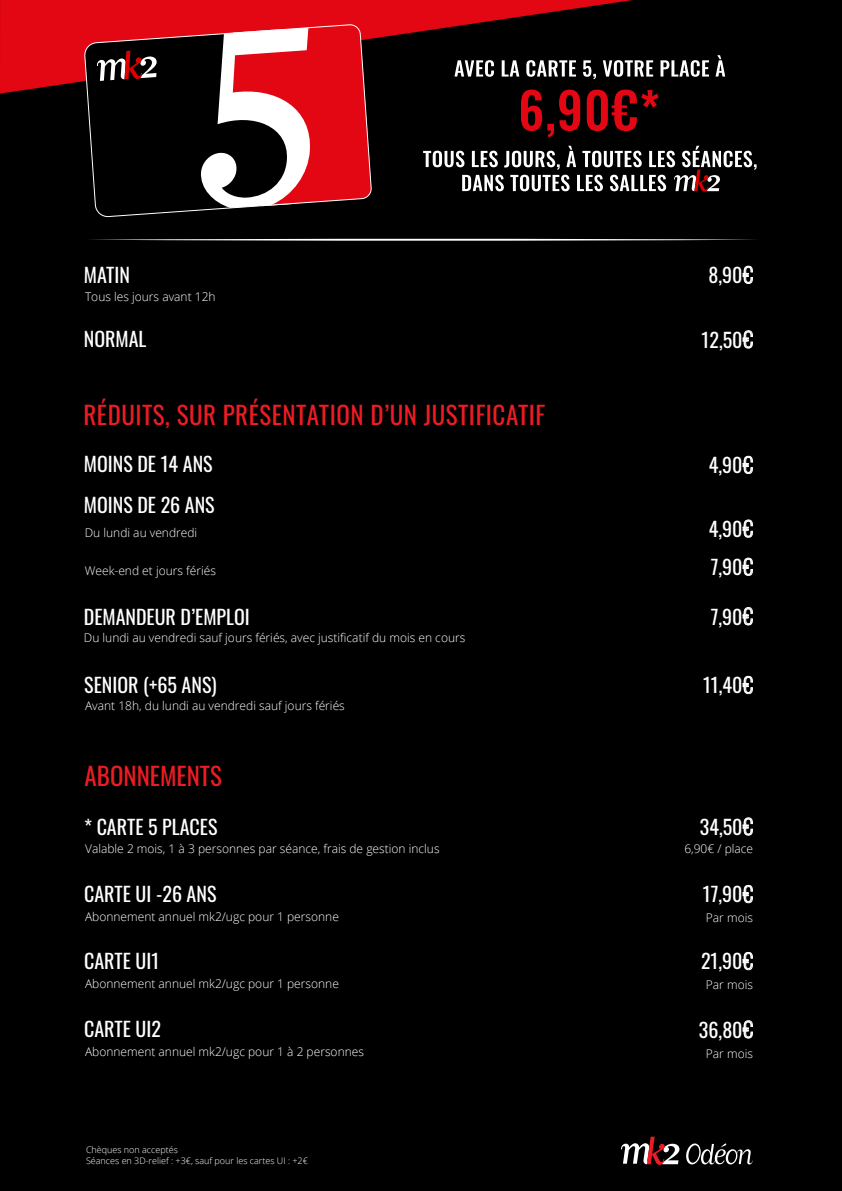
<style>
.page{position:relative;width:842px;height:1191px;background:#000}
.page>*{position:absolute;margin:0;border:0;box-sizing:border-box;transform-origin:0 0}
.t1{font:25px "Oswald";letter-spacing:.02em;color:#ed1c24}
.t2{font:25px "Oswald";color:#ed1c24}
.t3{font:20px/38.2px "Oswald";color:#fff}
.t4{font:300 12px "Open Sans";color:#fff}
.t5{font:300 9px/11px "Open Sans";color:#fff}
.s1{font-weight:300}
</style>
<div class="page">
<svg style="left:0;top:0;width:633px;height:94px;fill:#e30613"></svg>
<svg style="left:742px;top:266px;width:11px;height:18px"></svg>
<svg style="left:742px;top:607px;width:11px;height:18px"></svg>
<svg style="left:742px;top:456px;width:11px;height:18px"></svg>
<svg style="left:742px;top:519px;width:11px;height:19px"></svg>
<svg style="left:742px;top:557px;width:11px;height:19px"></svg>
<svg style="left:742px;top:817px;width:11px;height:18px"></svg>
<svg style="left:742px;top:885px;width:11px;height:18px"></svg>
<svg style="left:742px;top:952px;width:11px;height:18px"></svg>
<svg style="left:742px;top:1020px;width:11px;height:18px"></svg>
<svg style="left:84px;top:24px;width:288px;height:193px"></svg>
<svg style="left:521px;top:90px;width:59px;height:47px"></svg>
<svg style="left:587px;top:90px;width:72px;height:41px"></svg>
<svg style="left:454px;top:60px;width:40px;height:17px"></svg>
<svg style="left:502px;top:60px;width:17px;height:17px"></svg>
<svg style="left:526px;top:60px;width:50px;height:17px"></svg>
<svg style="left:583px;top:60px;width:13px;height:19px"></svg>
<svg style="left:603px;top:60px;width:50px;height:17px"></svg>
<svg style="left:660px;top:60px;width:49px;height:17px"></svg>
<svg style="left:716px;top:55px;width:9px;height:22px"></svg>
<svg style="left:423px;top:146px;width:334px;height:46px"></svg>
<svg style="left:90px;top:238px;width:666px;height:3px"></svg>
<svg style="left:742px;top:330px;width:11px;height:18px"></svg>
<svg style="left:742px;top:676px;width:11px;height:18px"></svg>
<svg style="left:686px;top:1143px;width:66px;height:21px"></svg>
<svg style="left:621px;top:1136px;width:59px;height:29px"></svg>
<h2 class="t3" style="left:84px;top:254px;width:48px">MATIN</h2>
<p class="t4" style="left:85px;top:289px;width:132px">Tous les jours avant 12h</p>
<h2 class="t3" style="left:84px;top:318px;width:64px">NORMAL</h2>
<h1 class="t1" style="left:84px;top:392px;width:463px">RÉDUITS, SUR PRÉSENTATION D’UN JUSTIFICATIF</h1>
<h2 class="t3" style="left:708px;top:254px;width:46px">8,90<span class="s1">€</span></h2>
<h2 class="t3" style="left:702px;top:318px;width:53px">12,50<span class="s1">€</span></h2>
<h2 class="t3" style="left:84px;top:443px;width:130px">MOINS DE 14 ANS</h2>
<h2 class="t3" style="left:709px;top:444px;width:46px">4,90<span class="s1">€</span></h2>
<h2 class="t3" style="left:84px;top:484px;width:132px">MOINS DE 26 ANS</h2>
<p class="t4" style="left:85px;top:524px;width:114px">Du lundi au vendredi</p>
<p class="t4" style="left:85px;top:562px;width:133px">Week-end et jours fériés</p>
<h2 class="t3" style="left:709px;top:508px;width:46px">4,90<span class="s1">€<br></span>7,90<span class="s1">€</span></h2>
<h2 class="t3" style="left:84px;top:595px;width:167px">DEMANDEUR D’EMPLOI</h2>
<h2 class="t3" style="left:711px;top:595px;width:44px">7,90<span class="s1">€</span></h2>
<p class="t4" style="left:84px;top:629px;width:383px">Du lundi au vendredi sauf jours fériés, avec justificatif du mois en cours</p>
<h2 class="t3" style="left:84px;top:663px;width:134px">SENIOR (+65 ANS)</h2>
<p class="t4" style="left:85px;top:698px;width:261px">Avant 18h, du lundi au vendredi sauf jours fériés</p>
<h1 class="t2" style="left:85px;top:753px;width:139px">ABONNEMENTS</h1>
<h2 class="t3" style="left:84px;top:805px;width:135px">* CARTE 5 PLACES</h2>
<p class="t4" style="left:85px;top:840px;width:356px">Valable 2 mois, 1 à 3 personnes par séance, frais de gestion inclus</p>
<h2 class="t3" style="left:84px;top:873px;width:134px">CARTE UI -26 ANS</h2>
<h2 class="t3" style="left:703px;top:664px;width:52px">11,40<span class="s1">€</span></h2>
<h2 class="t3" style="left:700px;top:805px;width:55px">34,50<span class="s1">€</span></h2>
<p class="t4" style="left:684px;top:840px;width:70px">6,90€ / place</p>
<h2 class="t3" style="left:703px;top:873px;width:52px">17,90<span class="s1">€</span></h2>
<p class="t4" style="left:85px;top:908px;width:255px">Abonnement annuel mk2/ugc pour 1 personne</p>
<p class="t4" style="left:706px;top:909px;width:49px">Par mois</p>
<h2 class="t3" style="left:84px;top:940px;width:77px">CARTE UI1</h2>
<h2 class="t3" style="left:701px;top:940px;width:54px">21,90<span class="s1">€</span></h2>
<p class="t4" style="left:85px;top:975px;width:255px">Abonnement annuel mk2/ugc pour 1 personne</p>
<p class="t4" style="left:706px;top:976px;width:49px">Par mois</p>
<h2 class="t3" style="left:84px;top:1007px;width:78px">CARTE UI2</h2>
<h2 class="t3" style="left:699px;top:1008px;width:56px">36,80<span class="s1">€</span></h2>
<p class="t4" style="left:85px;top:1043px;width:280px">Abonnement annuel mk2/ugc pour 1 à 2 personnes</p>
<p class="t4" style="left:706px;top:1045px;width:49px">Par mois</p>
<p class="t5" style="left:86px;top:1143px;width:223px">Chèques non acceptés<br>Séances en 3D-relief : +3€, sauf pour les cartes UI : +2€</p>
</div>
